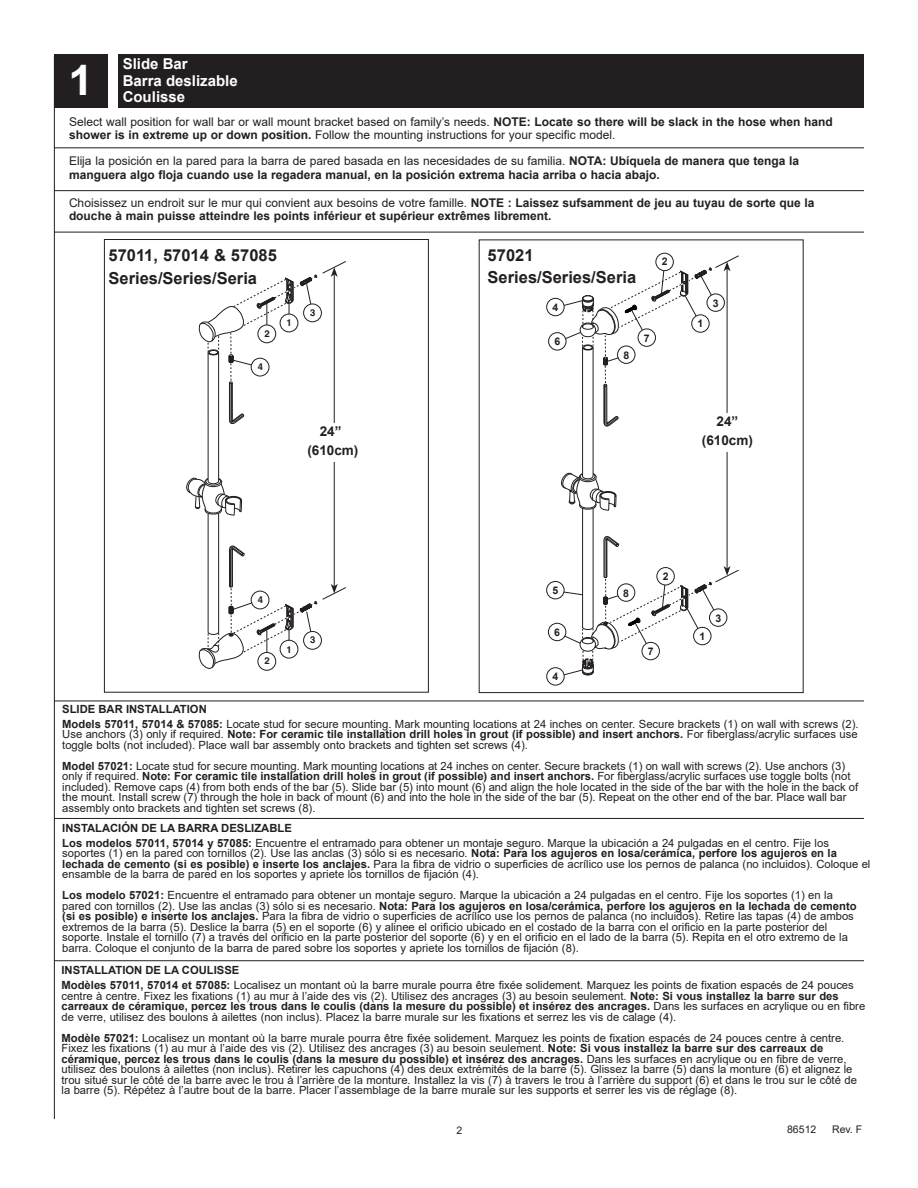
<style>
.page{position:relative;width:918px;height:1188px;background:#fff}
.page>*{position:absolute;margin:0;border:0;box-sizing:border-box;transform-origin:0 0}
.t1{font:700 42px "Arial";color:#fff;scale:1.06 1}
.t2{font:700 16.5px/22.5px "Arial";color:#231f20}
.t3{font:700 15px/16.5px "Arial";color:#fff}
.t4{font:700 13.5px/19.5px "Arial";color:#231f20;text-align:center}
.t5{font:700 12.75px "Helvetica";color:#231f20}
.t6{font:700 12px/13.5px "Arial";color:#231f20}
.t7{font:12px/13.5px "Arial";color:#231f20}
.t8{font:11.25px/10.5px "Arial";color:#231f20}
.t9{font:700 10.5px "Arial";color:#231f20}
.t10{font:10.5px "Arial";color:#231f20}
.t11{font:700 9.45px "Helvetica";color:#231f20}
.s1{font-weight:700}
.s2{font-weight:400}
</style>
<div class="page">
<hr style="left:54px;top:56px;width:1px;height:1063px;background:#231f20">
<div style="left:258px;top:652px;width:18px;height:19px;border:1px solid #231f20;border-radius:50%"></div>
<svg style="left:186px;top:261px;width:160px;height:408px"></svg>
<div style="left:104px;top:239px;width:325px;height:454px;border:1px solid #231f20"></div>
<div style="left:54px;top:54px;width:54px;height:54px;background:#231f20"></div>
<hr style="left:54px;top:232px;width:810px;height:1px;background:#231f20">
<div style="left:118px;top:54px;width:746px;height:54px;background:#231f20"></div>
<hr style="left:54px;top:701px;width:810px;height:1px;background:#231f20">
<hr style="left:54px;top:818px;width:810px;height:1px;background:#231f20">
<hr style="left:54px;top:960px;width:810px;height:1px;background:#231f20">
<hr style="left:54px;top:147px;width:810px;height:1px;background:#231f20">
<hr style="left:54px;top:190px;width:810px;height:1px;background:#231f20">
<div style="left:313px;top:423px;width:44px;height:39px;background:#fff"></div>
<div style="left:546px;top:667px;width:19px;height:19px;border:1px solid #231f20;border-radius:50%"></div>
<div style="left:546px;top:581px;width:18px;height:18px;border:1px solid #231f20;border-radius:50%"></div>
<div style="left:548px;top:623px;width:18px;height:18px;border:1px solid #231f20;border-radius:50%"></div>
<div style="left:656px;top:253px;width:18px;height:18px;border:1px solid #231f20;border-radius:50%"></div>
<div style="left:546px;top:298px;width:19px;height:18px;border:1px solid #231f20;border-radius:50%"></div>
<div style="left:548px;top:332px;width:18px;height:18px;border:1px solid #231f20;border-radius:50%"></div>
<svg style="left:555px;top:255px;width:184px;height:423px"></svg>
<div style="left:642px;top:642px;width:17px;height:18px;background:#fff;border-radius:50%"></div>
<div style="left:642px;top:642px;width:18px;height:18px;border:1px solid #231f20;border-radius:50%"></div>
<h1 class="t1" style="left:68px;top:50px;width:25px">1</h1>
<h3 class="t3" style="left:123px;top:56px;width:117px">Slide Bar<br>Barra deslizable<br>Coulisse</h3>
<p class="t7" style="left:69px;top:115px;width:765px">Select wall position for wall bar or wall mount bracket based on family’s needs. <span class="s1">NOTE: Locate so there will be slack in the hose when hand shower is in extreme up or down position.</span> Follow the mounting instructions for your specific model.</p>
<p class="t6" style="left:69px;top:155px;width:732px"><span class="s2">Elija la posición en la pared para la barra de pared basada en las necesidades de su familia.</span> NOTA: Ubíquela de manera que tenga la manguera algo floja cuando use la regadera manual, en la posición extrema hacia arriba o hacia abajo.</p>
<p class="t6" style="left:69px;top:196px;width:747px"><span class="s2">Choisissez un endroit sur le mur qui convient aux besoins de votre famille.</span> NOTE : Laissez sufsamment de jeu au tuyau de sorte que la douche à main puisse atteindre les points inférieur et supérieur extrêmes librement.</p>
<h2 class="t2" style="left:109px;top:244px;width:170px">57011, 57014 &amp; 57085<br>Series/Series/Seria</h2>
<h2 class="t2" style="left:488px;top:244px;width:150px">57021<br>Series/Series/Seria</h2>
<p class="t11" style="left:265px;top:326px;width:7px">2</p>
<p class="t11" style="left:258px;top:359px;width:7px">4</p>
<p class="t11" style="left:286px;top:316px;width:7px">1</p>
<p class="t11" style="left:310px;top:305px;width:7px">3</p>
<p class="t9" style="left:553px;top:300px;width:7px">4</p>
<p class="t9" style="left:554px;top:334px;width:7px">6</p>
<p class="t9" style="left:644px;top:330px;width:7px">7</p>
<p class="t9" style="left:623px;top:348px;width:7px">8</p>
<p class="t9" style="left:662px;top:254px;width:7px">2</p>
<p class="t9" style="left:698px;top:316px;width:7px">1</p>
<p class="t9" style="left:713px;top:295px;width:7px">3</p>
<p class="t4" style="left:307px;top:421px;width:53px">24” (610cm)</p>
<p class="t4" style="left:702px;top:412px;width:53px">24” (610cm)</p>
<p class="t5" style="left:719px;top:422px;width:22px">24"</p>
<p class="t5" style="left:326px;top:428px;width:22px">24"</p>
<p class="t11" style="left:258px;top:592px;width:7px">4</p>
<p class="t11" style="left:265px;top:653px;width:7px">2</p>
<p class="t11" style="left:286px;top:642px;width:7px">1</p>
<p class="t11" style="left:310px;top:632px;width:7px">3</p>
<p class="t9" style="left:553px;top:583px;width:7px">5</p>
<p class="t9" style="left:554px;top:625px;width:7px">6</p>
<p class="t9" style="left:553px;top:669px;width:7px">4</p>
<p class="t9" style="left:623px;top:585px;width:7px">8</p>
<p class="t9" style="left:663px;top:569px;width:7px">2</p>
<p class="t9" style="left:648px;top:644px;width:7px">7</p>
<p class="t9" style="left:699px;top:629px;width:7px">1</p>
<p class="t9" style="left:715px;top:610px;width:7px">3</p>
<p class="t8" style="left:62px;top:701px;width:798px;line-height:15px"><span class="s1">SLIDE BAR INSTALLATION<br>Models 57011, 57014 &amp; 57085:</span> Locate stud for secure mounting. Mark mounting locations at 24 inches on center. Secure brackets (1) on wall with screws (2).</p>
<p class="t8" style="left:62px;top:729px;width:797px">Use anchors (3) only if required. <span class="s1">Note: For ceramic tile installation drill holes in grout (if possible) and insert anchors.</span> For fiberglass/acrylic surfaces use toggle bolts (not included). Place wall bar assembly onto brackets and tighten set screws (4).</p>
<p class="t8" style="left:62px;top:761px;width:798px"><span class="s1">Model 57021:</span> Locate stud for secure mounting. Mark mounting locations at 24 inches on center. Secure brackets (1) on wall with screws (2). Use anchors (3) only if required. <span class="s1">Note: For ceramic tile installation drill holes in grout (if possible) and insert anchors.</span> For fiberglass/acrylic surfaces use toggle bolts (not included). Remove caps (4) from both ends of the bar (5). Slide bar (5) into mount (6) and align the hole located in the side of the bar with the hole in the back of the mount. Install screw (7) through the hole in back of mount (6) and into the hole in the side of the bar (5). Repeat on the other end of the bar. Place wall bar assembly onto brackets and tighten set screws (8).</p>
<p class="t8" style="left:62px;top:820px;width:768px;line-height:15px"><span class="s1">INSTALACIÓN DE LA BARRA DESLIZABLE<br>Los modelos 57011, 57014 y 57085:</span> Encuentre el entramado para obtener un montaje seguro. Marque la ubicación a 24 pulgadas en el centro. Fije los</p>
<p class="t8" style="left:62px;top:848px;width:810px">soportes (1) en la pared con tornillos (2). Use las anclas (3) sólo si es necesario. <span class="s1">Nota: Para los agujeros en losa/cerámica, perfore los agujeros en la lechada de cemento (si es posible) e inserte los anclajes.</span> Para la fibra de vidrio o superficies de acrílico use los pernos de palanca (no incluidos). Coloque el ensamble de la barra de pared en los soportes y apriete los tornillos de fijación (4).</p>
<p class="t8" style="left:62px;top:890px;width:796px"><span class="s1">Los modelo 57021:</span> Encuentre el entramado para obtener un montaje seguro. Marque la ubicación a 24 pulgadas en el centro. Fije los soportes (1) en la pared con tornillos (2). Use las anclas (3) sólo si es necesario. <span class="s1">Nota: Para los agujeros en losa/cerámica, perfore los agujeros en la lechada de cemento (si es posible) e inserte los anclajes.</span> Para la fibra de vidrio o superficies de acrílico use los pernos de palanca (no incluidos). Retire las tapas (4) de ambos extremos de la barra (5). Deslice la barra (5) en el soporte (6) y alinee el orificio ubicado en el costado de la barra con el orificio en la parte posterior del soporte. Instale el tornillo (7) a través del orificio en la parte posterior del soporte (6) y en el orificio en el lado de la barra (5). Repita en el otro extremo de la barra. Coloque el conjunto de la barra de pared sobre los soportes y apriete los tornillos de fijación (8).</p>
<p class="t8" style="left:62px;top:963px;width:794px;line-height:15px"><span class="s1">INSTALLATION DE LA COULISSE<br>Modèles 57011, 57014 et 57085:</span> Localisez un montant où la barre murale pourra être fixée solidement. Marquez les points de fixation espacés de 24 pouces</p>
<p class="t8" style="left:62px;top:990px;width:805px">centre à centre. Fixez les fixations (1) au mur à l’aide des vis (2). Utilisez des ancrages (3) au besoin seulement. <span class="s1">Note: Si vous installez la barre sur des carreaux de céramique, percez les trous dans le coulis (dans la mesure du possible) et insérez des ancrages.</span> Dans les surfaces en acrylique ou en fibre de verre, utilisez des boulons à ailettes (non inclus). Placez la barre murale sur les fixations et serrez les vis de calage (4).</p>
<p class="t8" style="left:62px;top:1032px;width:797px"><span class="s1">Modèle 57021:</span> Localisez un montant où la barre murale pourra être fixée solidement. Marquez les points de fixation espacés de 24 pouces centre à centre.<br>Fixez les fixations (1) au mur à l’aide des vis (2). Utilisez des ancrages (3) au besoin seulement. <span class="s1">Note: Si vous installez la barre sur des carreaux de céramique, percez les trous dans le coulis (dans la mesure du possible) et insérez des ancrages.</span> Dans les surfaces en acrylique ou en fibre de verre, utilisez des boulons à ailettes (non inclus). Retirer les capuchons (4) des deux extrémités de la barre (5). Glissez la barre (5) dans la monture (6) et alignez le trou situé sur le côté de la barre avec le trou à l’arrière de la monture. Installez la vis (7) à travers le trou à l’arrière du support (6) et dans le trou sur le côté de la barre (5). Répétez à l’autre bout de la barre. Placer l’assemblage de la barre murale sur les supports et serrer les vis de réglage (8).</p>
<p class="t10" style="left:457px;top:1123px;width:7px">2</p>
<p class="t10" style="left:787px;top:1122px;width:31px">86512</p>
<p class="t10" style="left:832px;top:1122px;width:32px">Rev. F</p>
</div>
